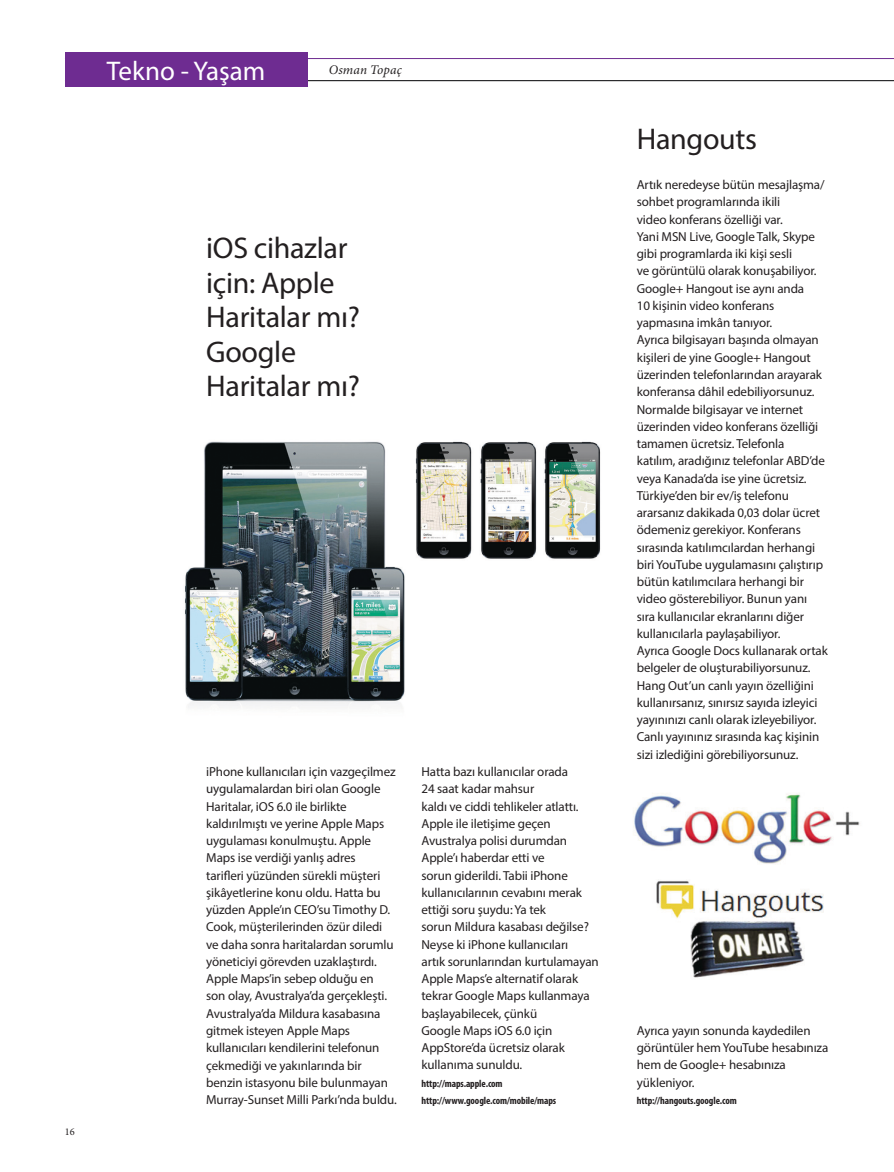
<style>
.page{position:relative;width:894px;height:1172px;background:#fff}
.page>*{position:absolute;margin:0;border:0;box-sizing:border-box;transform-origin:0 0}
.t1{font:30px/34.5px "Myriad Pro";letter-spacing:-.01em;color:#231f20}
.t2{font:27px "Myriad Pro";color:#fff}
.t3{font:italic 13.2px "Minion Pro";letter-spacing:.01em;color:#231f20}
.t4{font:13.05px/17.2px "Myriad Pro";letter-spacing:-.01em;color:#231f20}
.t5{font:700 condensed 10.35px/17.2px "Myriad Pro";letter-spacing:-.01em;color:#231f20}
.t6{font:10.35px "Minion Pro";color:#231f20}
</style>
<div class="page">
<img style="left:185px;top:441px;width:220px;height:266px">
<img style="left:415px;top:441px;width:186px;height:118px">
<img style="left:633px;top:793px;width:227px;height:185px">
<hr style="left:65px;top:58px;width:828px;height:1px;background:#6e2c91">
<hr style="left:65px;top:80px;width:828px;height:1px;background:#000103">
<div style="left:65px;top:53px;width:242px;height:34px;background:#6e2c91"></div>
<h2 class="t2" style="left:107px;top:54px;width:160px">Tekno - Yaşam</h2>
<p class="t3" style="left:329px;top:61px;width:74px">Osman Topaç</p>
<h1 class="t1" style="left:206px;top:230px;width:155px">iOS cihazlar için: Apple<br>Haritalar mı?<br>Google<br>Haritalar mı?</h1>
<p class="t6" style="left:65px;top:1124px;width:11px">16</p>
<p class="t4" style="left:206px;top:762px;width:192px">iPhone kullanıcıları için vazgeçilmez uygulamalardan biri olan Google Haritalar, iOS 6.0 ile birlikte kaldırılmıştı ve yerine Apple Maps uygulaması konulmuştu. Apple Maps ise verdiği yanlış adres<br>tarifleri yüzünden sürekli müşteri şikâyetlerine konu oldu. Hatta bu yüzden Apple’ın CEO’su Timothy D.<br>Cook, müşterilerinden özür diledi ve daha sonra haritalardan sorumlu yöneticiyi görevden uzaklaştırdı.<br>Apple Maps’in sebep olduğu en<br>son olay, Avustralya’da gerçekleşti.<br>Avustralya’da Mildura kasabasına gitmek isteyen Apple Maps kullanıcıları kendilerini telefonun çekmediği ve yakınlarında bir benzin istasyonu bile bulunmayan Murray-Sunset Milli Parkı’nda buldu.</p>
<p class="t4" style="left:421px;top:762px;width:179px">Hatta bazı kullanıcılar orada<br>24 saat kadar mahsur<br>kaldı ve ciddi tehlikeler atlattı.<br>Apple ile iletişime geçen<br>Avustralya polisi durumdan<br>Apple’ı haberdar etti ve<br>sorun giderildi. Tabii iPhone kullanıcılarının cevabını merak ettiği soru şuydu: Ya tek<br>sorun Mildura kasabası değilse?<br>Neyse ki iPhone kullanıcıları<br>artık sorunlarından kurtulamayan<br>Apple Maps’e alternatif olarak tekrar Google Maps kullanmaya başlayabilecek, çünkü<br>Google Maps iOS 6.0 için<br>AppStore’da ücretsiz olarak kullanıma sunuldu.</p>
<p class="t5" style="left:421px;top:1074px;width:136px">http://maps.apple.com http://www.google.com/mobile/maps</p>
<h1 class="t1" style="left:636px;top:121px;width:122px">Hangouts</h1>
<p class="t4" style="left:636px;top:176px;width:192px">Artık neredeyse bütün mesajlaşma/ sohbet programlarında ikili<br>video konferans özelliği var.<br>Yani MSN Live, Google Talk, Skype gibi programlarda iki kişi sesli<br>ve görüntülü olarak konuşabiliyor.<br>Google+ Hangout ise aynı anda<br>10 kişinin video konferans yapmasına imkân tanıyor.<br>Ayrıca bilgisayarı başında olmayan kişileri de yine Google+ Hangout üzerinden telefonlarından arayarak konferansa dâhil edebiliyorsunuz.<br>Normalde bilgisayar ve internet üzerinden video konferans özelliği tamamen ücretsiz. Telefonla<br>katılım, aradığınız telefonlar ABD’de veya Kanada’da ise yine ücretsiz.<br>Türkiye’den bir ev/iş telefonu ararsanız dakikada 0,03 dolar ücret ödemeniz gerekiyor. Konferans sırasında katılımcılardan herhangi biri YouTube uygulamasını çalıştırıp bütün katılımcılara herhangi bir video gösterebiliyor. Bunun yanı sıra kullanıcılar ekranlarını diğer kullanıcılarla paylaşabiliyor.<br>Ayrıca Google Docs kullanarak ortak belgeler de oluşturabiliyorsunuz.<br>Hang Out’un canlı yayın özelliğini kullanırsanız, sınırsız sayıda izleyici yayınınızı canlı olarak izleyebiliyor.<br>Canlı yayınınız sırasında kaç kişinin sizi izlediğini görebiliyorsunuz.</p>
<p class="t4" style="left:636px;top:1021px;width:193px">Ayrıca yayın sonunda kaydedilen görüntüler hem YouTube hesabınıza hem de Google+ hesabınıza yükleniyor.</p>
<p class="t5" style="left:636px;top:1091px;width:101px">http://hangouts.google.com</p>
</div>
